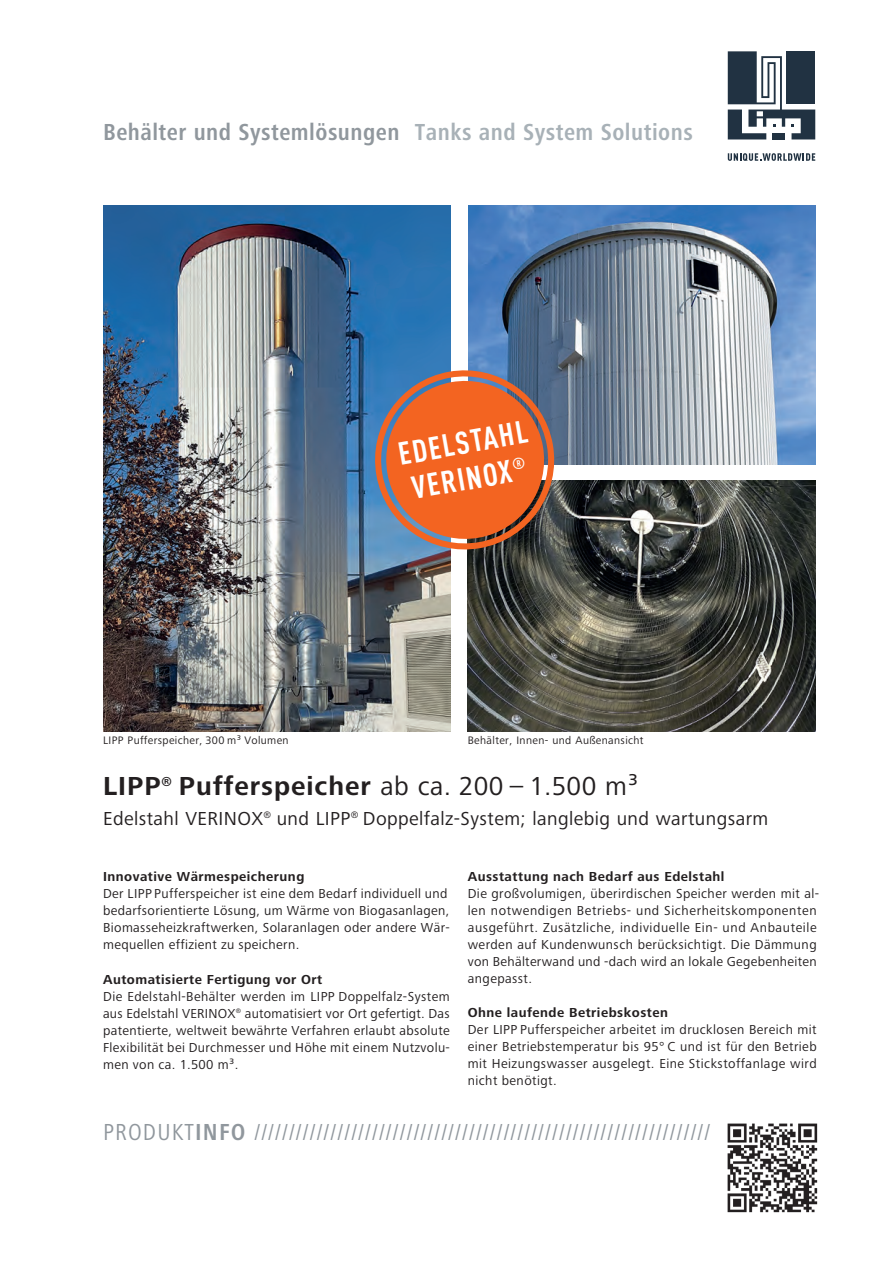
<style>
.page{position:relative;width:893px;height:1263px;background:#fff}
.page>*{position:absolute;margin:0;border:0;box-sizing:border-box;transform-origin:0 0}
.t1{font:700 31.5px "DIN Cond";color:#fff}
.t2{font:700 27px "Frutiger Next LTW1 G";letter-spacing:.035em;color:#231f20}
.t3{font:condensed 24px "Frutiger Next LTW1 G";letter-spacing:.045em;color:#90979d}
.t4{font:700 condensed 24px "Frutiger Next LTW1 G";letter-spacing:.02em;color:#90979d}
.t5{font:19.5px "Frutiger Next LTW1 G";letter-spacing:.02em;color:#231f20}
.t6{font:13.5px/17px "Frutiger Next LTW1 G";letter-spacing:.025em;color:#231f20}
.t7{font:700 13.5px "Frutiger Next LTW1 G";letter-spacing:.035em;color:#231f20}
.t8{font:11.25px "Frutiger Next LTW1 G";letter-spacing:.03em;color:#231f20}
.s1{color:#a8b1b7}
.s2{font-weight:400}
.s3{font-weight:700}
</style>
<div class="page">
<img style="left:103px;top:205px;width:348px;height:526px">
<img style="left:468px;top:480px;width:348px;height:251px">
<img style="left:468px;top:205px;width:348px;height:260px">
<svg style="left:728px;top:51px;width:87px;height:88px"></svg>
<svg style="left:728px;top:153px;width:87px;height:8px"></svg>
<svg style="left:368px;top:363px;width:193px;height:194px;background:#b26a4f"></svg>
<img style="left:727px;top:1123px;width:91px;height:90px">
<p class="t4" style="left:103px;top:117px;width:591px">Behälter und Systemlösungen <span class="s1">Tanks and System Solutions</span></p>
<p class="t1" style="left:397px;top:442px;width:132px;rotate:-10deg">EDELSTAHL</p>
<p class="t1" style="left:410px;top:476px;width:117px;rotate:-10deg">VERINOX<sup>®</sup></p>
<p class="t8" style="left:103px;top:736px;width:187px">LIPP Pufferspeicher, 300 m³ Volumen</p>
<p class="t8" style="left:468px;top:736px;width:177px">Behälter, Innen- und Außenansicht</p>
<p class="t2" style="left:103px;top:776px;width:537px">LIPP<sup>®</sup> Pufferspeicher <span class="s2">ab ca. 200 – 1.500 m³</span></p>
<p class="t5" style="left:103px;top:811px;width:667px">Edelstahl VERINOX<sup>®</sup> und LIPP<sup>®</sup> Doppelfalz-System; langlebig und wartungsarm</p>
<p class="t7" style="left:103px;top:872px;width:203px">Innovative Wärmespeicherung</p>
<p class="t6" style="left:103px;top:887px;width:348px">Der LIPP Pufferspeicher ist eine dem Bedarf individuell und bedarfsorientierte Lösung, um Wärme von Biogas an la gen, Biomasseheizkraftwerken, Solaranlagen oder andere Wär - me quellen effizient zu speichern.</p>
<p class="t6" style="left:103px;top:972px;width:348px"><span class="s3">Automatisierte Fertigung vor Ort<br></span>Die Edelstahl-Behälter werden im LIPP Doppelfalz-System aus Edelstahl VERINOX<sup>®</sup> automatisiert vor Ort gefertigt. Das patentierte, weltweit bewährte Verfahren erlaubt absolute Flexibilität bei Durchmesser und Höhe mit einem Nutzvolu&shy;men von ca. 1.500 m³.</p>
<p class="t7" style="left:468px;top:871px;width:258px">Ausstattung nach Bedarf aus Edelstahl</p>
<p class="t6" style="left:468px;top:886px;width:353px">Die großvolumigen, überirdischen Speicher werden mit al - len notwendigen Betriebs- und Sicherheitskomponen ten aus geführt. Zusätzliche, individuelle Ein- und Anbau teile werden auf Kundenwunsch berücksichtigt. Die Dämmung von Behälterwand und -dach wird an lokale Gegeben heiten angepasst.</p>
<p class="t7" style="left:468px;top:1007px;width:202px">Ohne laufende Betriebskosten</p>
<p class="t6" style="left:468px;top:1022px;width:350px;text-align:justify">Der LIPP Pufferspeicher arbeitet im drucklosen Bereich mit einer Betriebstemperatur bis 95° C und ist für den Betrieb mit Heizungswasser ausgelegt. Eine Stickstoff anlage wird nicht benötigt.</p>
<p class="t3" style="left:103px;top:1118px;width:609px">PRODUKT<span class="s3">INFO</span> //////////////////////////////////////////////////////////////////</p>
</div>
